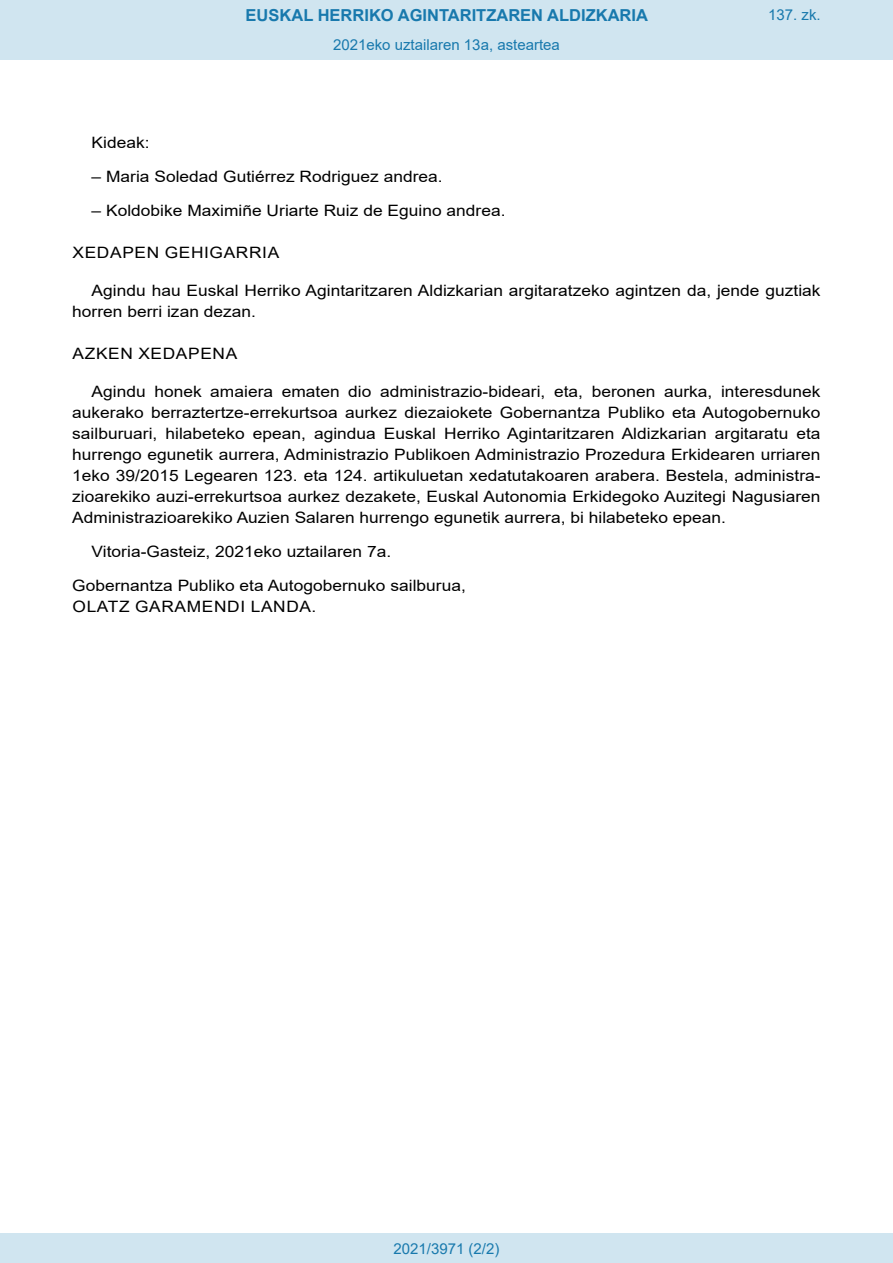
<style>
.page{position:relative;width:893px;height:1263px;background:#fff}
.page>*{position:absolute;margin:0;border:0;box-sizing:border-box;transform-origin:0 0}
.t1{font:700 16.5px "Arial";color:#1879ad}
.BOPVDetalle{font:15.6px/21px "Arial";color:#000;scale:1.11 1}
.BOPVFirmaPuesto{font:15.6px "Arial";color:#000;scale:1.11 1}
.BOPVFirmaLugFec{font:15.6px "Arial";color:#000;scale:1.11 1}
.BOPVDisposicion{font:15.6px "Arial";letter-spacing:.035em;color:#000;scale:1.11 1}
.BOPVFirmaNombre{font:15.6px "Arial";letter-spacing:.035em;color:#000;scale:1.11 1}
.Paginacion_Centro{font:15px "Arial";color:#1879ad}
</style>
<div class="page">
<div style="left:0;top:0;width:893px;height:60px;background:#d0e5f0"></div>
<div style="left:0;top:1233px;width:893px;height:30px;background:#d0e5f0"></div>
<p class="t1" style="left:246px;top:3px;width:404px">EUSKAL HERRIKO AGINTARITZAREN ALDIZKARIA</p>
<p class="Paginacion_Centro" style="left:333px;top:35px;width:228px">2021eko uztailaren 13a, asteartea</p>
<p class="Paginacion_Centro" style="left:768px;top:5px;width:54px">137. zk.</p>
<p class="BOPVDetalle" style="left:92px;top:132px;width:54px">Kideak:</p>
<p class="BOPVDetalle" style="left:92px;top:166px;width:318px">– Maria Soledad Gutiérrez Rodriguez andrea.</p>
<p class="BOPVDetalle" style="left:92px;top:200px;width:374px">– Koldobike Maximiñe Uriarte Ruiz de Eguino andrea.</p>
<p class="BOPVDisposicion" style="left:73px;top:242px;width:188px">XEDAPEN GEHIGARRIA</p>
<p class="BOPVDetalle" style="left:72px;top:280px;width:676px;text-indent:19px">Agindu hau Euskal Herriko Agintaritzaren Aldizkarian argitaratzeko agintzen da, jende guztiak horren berri izan dezan.</p>
<p class="BOPVDisposicion" style="left:73px;top:343px;width:150px">AZKEN XEDAPENA</p>
<p class="BOPVDetalle" style="left:72px;top:381px;width:676px;text-align:justify;text-indent:19px">Agindu honek amaiera ematen dio administrazio-bideari, eta, beronen aurka, interesdunek aukerako berraztertze-errekurtsoa aurkez diezaiokete Gobernantza Publiko eta Autogobernuko sailburuari, hilabeteko epean, agindua Euskal Herriko Agintaritzaren Aldizkarian argitaratu eta hurrengo egunetik aurrera, Administrazio Publikoen Administrazio Prozedura Erkidearen urriaren 1eko 39/2015 Legearen 123. eta 124. artikuluetan xedatutakoaren arabera. Bestela, administra&shy;zioarekiko auzi-errekurtsoa aurkez dezakete, Euskal Autonomia Erkidegoko Auzitegi Nagusiaren Administrazioarekiko Auzien Salaren hurrengo egunetik aurrera, bi hilabeteko epean.</p>
<p class="BOPVFirmaLugFec" style="left:92px;top:541px;width:271px">Vitoria-Gasteiz, 2021eko uztailaren 7a.</p>
<p class="BOPVFirmaPuesto" style="left:72px;top:574px;width:356px">Gobernantza Publiko eta Autogobernuko sailburua,</p>
<p class="BOPVFirmaNombre" style="left:73px;top:595px;width:221px">OLATZ GARAMENDI LANDA.</p>
<p class="Paginacion_Centro" style="left:393px;top:1238px;width:107px">2021/3971 (2/2)</p>
</div>
